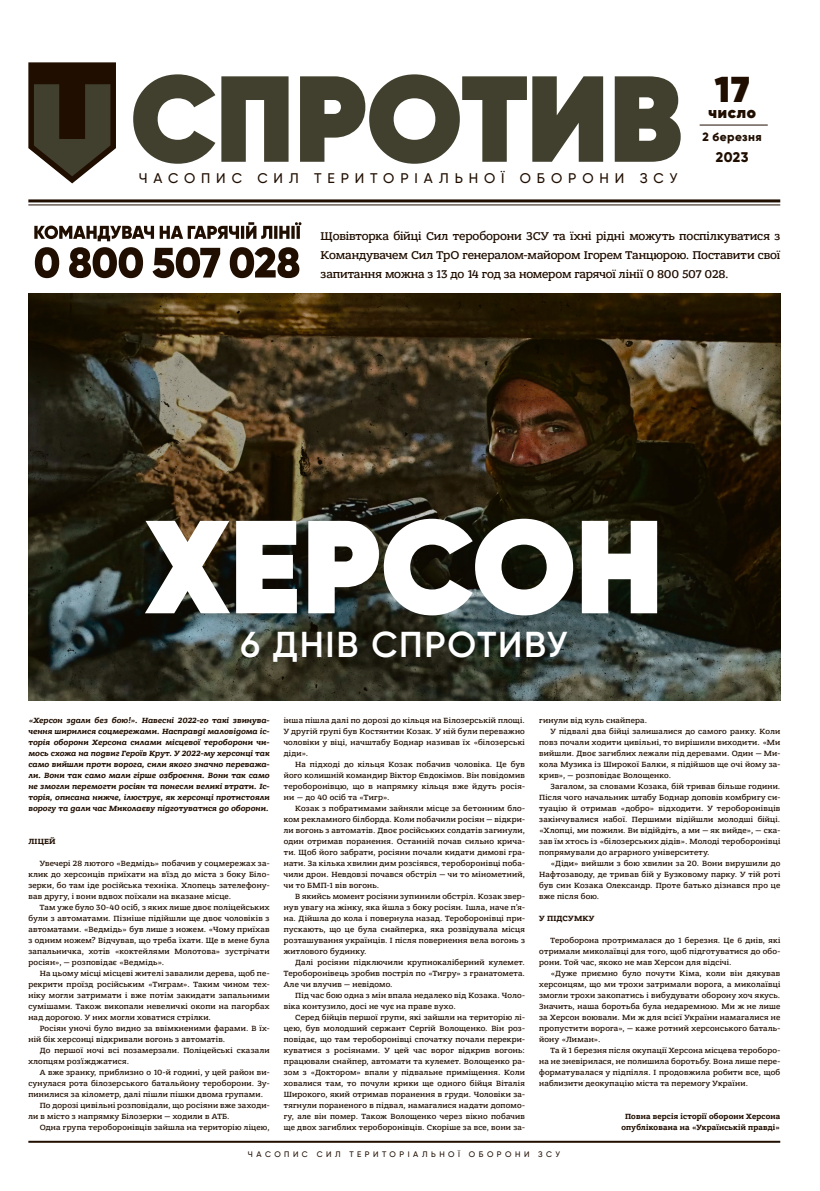
<style>
.page{position:relative;width:820px;height:1191px;background:#fff}
.page>*{position:absolute;margin:0;border:0;box-sizing:border-box;transform-origin:0 0}
.t1{font:800 132px "Gilroy";letter-spacing:-.005em;color:#fff}
.t2{font:800 122px "Gilroy";letter-spacing:-.01em;color:#41402f}
.t3{font:600 36px "Gilroy";letter-spacing:.045em;color:#fff}
.t4{font:800 36px "Gilroy";color:#200e00}
.t5{font:800 16px "Gilroy";letter-spacing:.04em;color:#200e00}
.t6{font:500 14px "Gilroy";letter-spacing:.42em;color:#200e00}
.t7{font:800 14px "Gilroy";color:#200e00}
.t8{font:500 12px/19px "Bandera Pro";letter-spacing:-.015em;color:#200e00;text-align:justify}
.t9{font:800 12px "Gilroy";letter-spacing:.03em;color:#200e00}
.t10{font:500 8px/11px "Bandera Pro";letter-spacing:.03em;color:#200e00;text-align:justify}
.t11{font:italic 700 8px/11px "Bandera Pro";letter-spacing:.02em;color:#200e00;text-align:justify}
.t12{font:700 8px/11px "Bandera Pro";letter-spacing:.025em;color:#200e00;text-align:center}
.t13{font:500 8px "Gilroy";letter-spacing:.435em;color:#200e00}
</style>
<div class="page">
<hr style="left:28px;top:1140px;width:752px;height:2px;background:#200e00">
<svg style="left:28px;top:62px;width:88px;height:121px"></svg>
<hr style="left:28px;top:199px;width:752px;height:3px;background:#200e00">
<hr style="left:28px;top:204px;width:752px;height:1px;background:#200e00">
<img style="left:28px;top:294px;width:752px;height:407px">
<hr style="left:699px;top:125px;width:68px;height:1px;background:#200e00">
<svg style="left:35px;top:247px;width:264px;height:31px"></svg>
<svg style="left:34px;top:222px;width:267px;height:19px"></svg>
<h2 class="t2" style="left:130px;top:41px;width:553px">СПРОТИВ</h2>
<h3 class="t6" style="left:139px;top:170px;width:540px">ЧАСОПИС СИЛ ТЕРИТОРІАЛЬНОЇ ОБОРОНИ ЗСУ</h3>
<h3 class="t4" style="left:714px;top:66px;width:36px">17</h3>
<h3 class="t5" style="left:708px;top:102px;width:49px">число</h3>
<h3 class="t9" style="left:702px;top:129px;width:61px">2 березня</h3>
<h3 class="t7" style="left:715px;top:148px;width:34px">2023</h3>
<h3 class="t8" style="left:320px;top:227px;width:461px">Щовівторка бійці Сил тероборони ЗСУ та їхні рідні можуть поспілкуватися з Командувачем Сил ТрО генералом-майором Ігорем Танцюрою. Поставити свої запитання можна з 13 до 14 год за номером гарячої лінії 0 800 507 028.</h3>
<h1 class="t1" style="left:145px;top:482px;width:520px">ХЕРСОН</h1>
<h3 class="t3" style="left:240px;top:622px;width:329px">6 ДНІВ СПРОТИВУ</h3>
<p class="t11" style="left:28px;top:715px;width:242px">«Херсон здали без бою!». Навесні 2022-го такі звинува&shy;чення ширилися соцмережами. Насправді маловідома іс&shy;торія оборони Херсона силами місцевої тероборони чи&shy;мось схожа на подвиг Героїв Крут. У 2022-му херсонці так само вийшли проти ворога, сили якого значно переважа&shy;ли. Вони так само мали гірше озброєння. Вони так само не змогли перемогти росіян та понесли великі втрати. Іс&shy;торія, описана нижче, ілюструє, як херсонці протистояли ворогу та дали час Миколаєву підготуватися до оборони.</p>
<p class="t12" style="left:28px;top:836px;width:29px">ЛІЦЕЙ</p>
<p class="t10" style="left:28px;top:858px;width:242px;text-indent:11px">Увечері 28 лютого «Ведмідь» побачив у соцмережах за&shy;клик до херсонців приїхати на в’їзд до міста з боку Біло&shy;зерки, бо там іде російська техніка. Хлопець зателефону&shy;вав другу, і вони вдвох поїхали на вказане місце.</p>
<p class="t10" style="left:28px;top:902px;width:242px;text-indent:11px">Там уже було 30-40 осіб, з яких лише двоє поліцейських були з автоматами. Пізніше підійшли ще двоє чоловіків з автоматами. «Ведмідь» був лише з ножем. «Чому приїхав з одним ножем? Відчував, що треба їхати. Ще в мене була запальничка, хотів «коктейлями Молотова» зустрічати росіян», — розповідає «Ведмідь».</p>
<p class="t10" style="left:28px;top:968px;width:242px;text-indent:11px">На цьому місці місцеві жителі завалили дерева, щоб пе&shy;рекрити проїзд російським «Тиграм». Таким чином тех&shy;ніку могли затримати і вже потім закидати запальними сумішами. Також викопали невеличкі окопи на пагорбах над дорогою. У них могли ховатися стрілки.</p>
<p class="t10" style="left:28px;top:1023px;width:242px;text-indent:11px">Росіян уночі було видно за ввімкненими фарами. В їх&shy;ній бік херсонці відкривали вогонь з автоматів.</p>
<p class="t10" style="left:28px;top:1045px;width:242px;text-indent:11px">До першої ночі всі позамерзали. Поліцейські сказали хлопцям роз’їжджатися.</p>
<p class="t10" style="left:40px;top:1067px;width:231px">А вже зранку, приблизно о 10-й годині, у цей район ви-</p>
<p class="t10" style="left:28px;top:1078px;width:242px">сунулася рота білозерського батальйону тероборони. Зу-</p>
<p class="t10" style="left:28px;top:1089px;width:236px">пинилися за кілометр, далі пішли пішки двома групами.</p>
<p class="t10" style="left:40px;top:1100px;width:231px">По дорозі цивільні розповідали, що росіяни вже заходи-</p>
<p class="t10" style="left:28px;top:1111px;width:203px">ли в місто з напрямку Білозерки — ходили в АТБ.</p>
<p class="t10" style="left:40px;top:1122px;width:231px">Одна група тероборонівців зайшла на територію ліцею,</p>
<p class="t10" style="left:283px;top:715px;width:242px">інша пішла далі по дорозі до кільця на Білозерській площі.<br>У другій групі був Костянтин Козак. У ній були переважно чоловіки у віці, начштабу Боднар називав їх «білозерські діди».</p>
<p class="t10" style="left:283px;top:759px;width:242px;text-indent:11px">На підході до кільця Козак побачив чоловіка. Це був його колишній командир Віктор Євдокімов. Він повідомив тероборонівцю, що в напрямку кільця вже йдуть росія&shy;ни — до 40 осіб та «Тигр».</p>
<p class="t10" style="left:283px;top:803px;width:242px;text-indent:11px">Козак з побратимами зайняли місце за бетонним бло&shy;ком рекламного білборда. Коли побачили росіян — відкри&shy;ли вогонь з автоматів. Двоє російських солдатів загинули, один отримав поранення. Останній почав сильно крича&shy;ти. Щоб його забрати, росіяни почали кидати димові гра&shy;нати. За кілька хвилин дим розсіявся, тероборонівці поба&shy;чили дрон. Невдовзі почався обстріл — чи то мінометний, чи то БМП-1 вів вогонь.</p>
<p class="t10" style="left:284px;top:891px;width:242px;text-indent:11px">В якийсь момент росіяни зупинили обстріл. Козак звер&shy;нув увагу на жінку, яка йшла з боку росіян. Ішла, наче п’я&shy;на. Дійшла до кола і повернула назад. Тероборонівці при&shy;пускають, що це була снайперка, яка розвідувала місця розташування українців. І після повернення вела вогонь з житлового будинку.</p>
<p class="t10" style="left:284px;top:957px;width:242px;text-indent:11px">Далі росіяни підключили крупнокаліберний кулемет.<br>Тероборонівець зробив постріл по «Тигру» з гранатомета.<br>Але чи влучив — невідомо.</p>
<p class="t10" style="left:284px;top:990px;width:242px;text-indent:11px">Під час бою одна з мін впала недалеко від Козака. Чоло&shy;віка контузило, досі не чує на праве вухо.</p>
<p class="t10" style="left:284px;top:1012px;width:242px;text-indent:11px">Серед бійців першої групи, які зайшли на територію лі&shy;цею, був молодший сержант Сергій Волощенко. Він роз&shy;повідає, що там тероборонівці спочатку почали перекри&shy;куватися з росіянами. У цей час ворог відкрив вогонь: працювали снайпер, автомати та кулемет. Волощенко ра&shy;зом з «Доктором» впали у підвальне приміщення. Коли ховалися там, то почули крики ще одного бійця Віталія Широкого, який отримав поранення в груди. Чоловіки за&shy;тягнули пораненого в підвал, намагалися надати допомо&shy;гу, але він помер. Також Волощенко через вікно побачив ще двох загиблих тероборонівців. Скоріше за все, вони за-</p>
<p class="t10" style="left:539px;top:715px;width:109px">гинули від куль снайпера.</p>
<p class="t10" style="left:550px;top:726px;width:231px">У підвалі два бійці залишалися до самого ранку. Коли</p>
<p class="t10" style="left:539px;top:737px;width:242px">повз почали ходити цивільні, то вирішили виходити. «Ми</p>
<p class="t10" style="left:539px;top:748px;width:242px">вийшли. Двоє загиблих лежали під деревами. Один — Ми-</p>
<p class="t10" style="left:539px;top:759px;width:242px">кола Музика із Широкої Балки, я підійшов ще очі йому за-</p>
<p class="t10" style="left:539px;top:770px;width:133px">крив», — розповідає Волощенко.</p>
<p class="t10" style="left:550px;top:781px;width:231px">Загалом, за словами Козака, бій тривав більше години.</p>
<p class="t10" style="left:539px;top:792px;width:242px">Після чого начальник штабу Боднар доповів комбригу си-</p>
<p class="t10" style="left:539px;top:803px;width:242px">туацію й отримав «добро» відходити. У тероборонівців</p>
<p class="t10" style="left:539px;top:814px;width:242px">закінчувалися набої. Першими відійшли молодші бійці.</p>
<p class="t10" style="left:539px;top:825px;width:242px">«Хлопці, ми пожили. Ви відійдіть, а ми — як вийде», — ска-</p>
<p class="t10" style="left:539px;top:836px;width:242px">зав їм хтось із «білозерських дідів». Молоді тероборонівці</p>
<p class="t10" style="left:539px;top:847px;width:172px">попрямували до аграрного університету.</p>
<p class="t10" style="left:550px;top:858px;width:231px">«Діди» вийшли з бою хвилин за 20. Вони вирушили до</p>
<p class="t10" style="left:539px;top:869px;width:242px">Нафтозаводу, де тривав бій у Бузковому парку. У тій роті</p>
<p class="t10" style="left:539px;top:880px;width:242px">був син Козака Олександр. Проте батько дізнався про це</p>
<p class="t10" style="left:539px;top:891px;width:62px">вже після бою.</p>
<p class="t12" style="left:539px;top:913px;width:57px">У ПІДСУМКУ</p>
<p class="t10" style="left:539px;top:935px;width:242px;text-indent:11px">Тероборона протрималася до 1 березня. Це 6 днів, які отримали миколаївці для того, щоб підготуватися до обо&shy;рони. Той час, якоко не мав Херсон для відсічі.</p>
<p class="t10" style="left:539px;top:968px;width:242px;text-indent:11px">«Дуже приємно було почути Кіма, коли він дякував херсонцям, що ми трохи затримали ворога, а миколаївці змогли трохи закопатись і вибудувати оборону хоч якусь.<br>Значить, наша боротьба була недаремною. Ми ж не лише за Херсон воювали. Ми ж для всієї України намагалися не пропустити ворога», — каже ротний херсонського баталь&shy;йону «Лиман».</p>
<p class="t10" style="left:539px;top:1045px;width:242px;text-indent:11px">Та й 1 березня після окупації Херсона місцева тероборо&shy;на не зневірилася, не полишила боротьбу. Вона лише пере&shy;форматувалася у підпілля. І продовжила робити все, щоб наблизити деокупацію міста та перемогу України.</p>
<p class="t12" style="left:621px;top:1111px;width:160px">Повна версія історії оборони Херсона опублікована на «Українській правді»</p>
<p class="t13" style="left:248px;top:1149px;width:314px">ЧАСОПИС СИЛ ТЕРИТОРІАЛЬНОЇ ОБОРОНИ ЗСУ</p>
</div>
